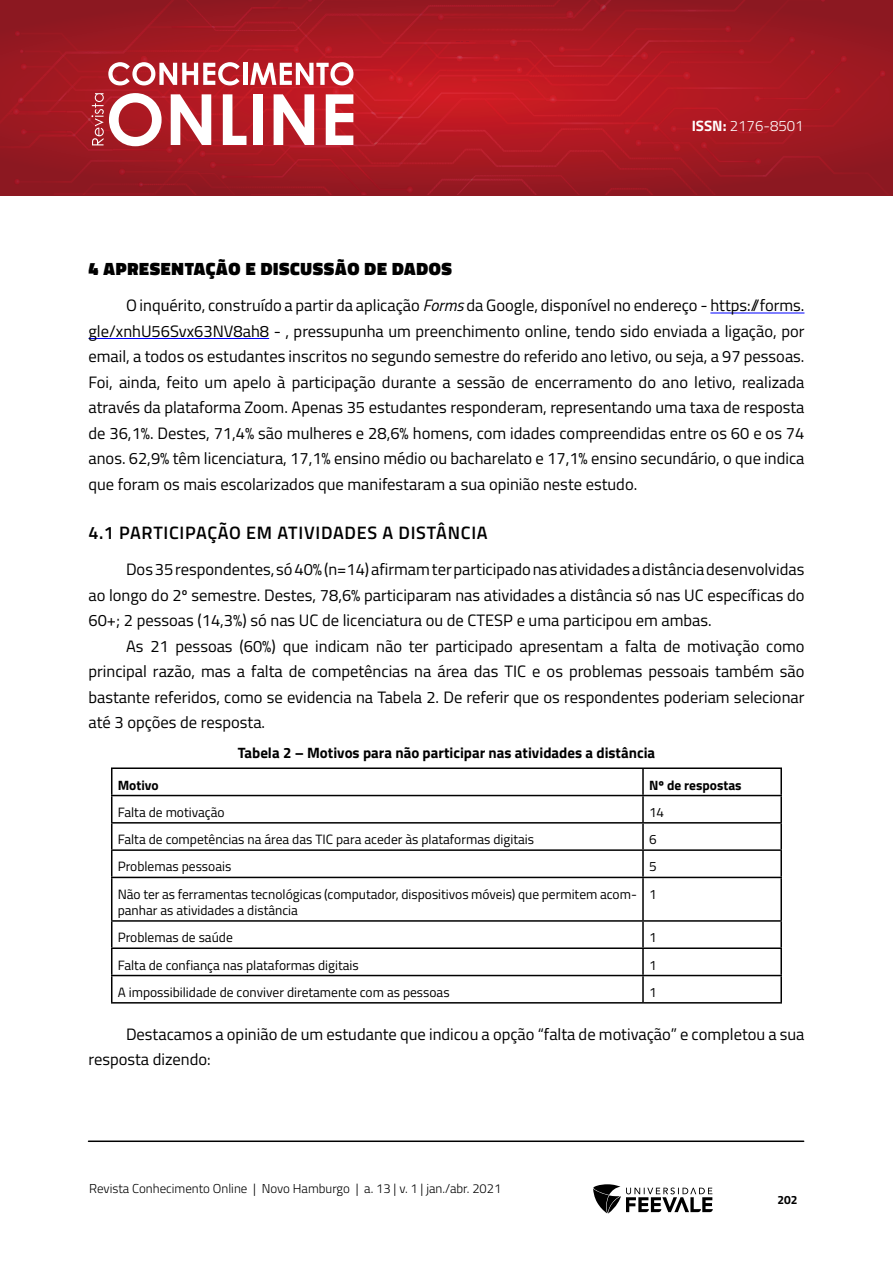
<style>
.page{position:relative;width:893px;height:1263px;background:#fff}
.page>*{position:absolute;margin:0;border:0;box-sizing:border-box;transform-origin:0 0}
.t1{font:600 18px "Titillium Web";letter-spacing:.04em;color:#000}
.t2{font:900 18px "Titillium Web";letter-spacing:.04em;color:#000}
.t3{font:16.5px/25.5px "Titillium Web";color:#000;text-align:justify}
.t4{font:700 15px "Titillium Web";color:#000}
.t5{font:300 15px "Titillium Web";color:#fff}
.t6{font:13.5px/16.2px "Titillium Web";color:#000}
.t7{font:700 13.5px "Titillium Web";color:#000}
.t8{font:300 12.9px "Titillium Web";color:#000}
.t9{font:700 12px "Titillium Web";color:#000}
.s1{font-weight:700}
.s2{font-style:italic}
</style>
<div class="page">
<svg style="left:593px;top:1184px;width:120px;height:29px"></svg>
<hr style="left:88px;top:1140px;width:716px;height:2px;background:#000">
<svg style="left:0;top:0;width:889px;height:196px;background:#a9242d"></svg>
<hr style="left:710px;top:313px;width:94px;height:1px;background:#00f">
<hr style="left:88px;top:338px;width:181px;height:1px;background:#00f">
<hr style="left:111px;top:767px;width:532px;height:2px;background:#000">
<hr style="left:643px;top:767px;width:139px;height:2px;background:#000">
<hr style="left:642px;top:769px;width:2px;height:26px;background:#000">
<hr style="left:780px;top:769px;width:2px;height:26px;background:#000">
<hr style="left:111px;top:795px;width:532px;height:1px;background:#000">
<hr style="left:643px;top:795px;width:139px;height:1px;background:#000">
<hr style="left:642px;top:796px;width:2px;height:26px;background:#000">
<hr style="left:780px;top:796px;width:2px;height:26px;background:#000">
<hr style="left:111px;top:822px;width:532px;height:1px;background:#000">
<hr style="left:643px;top:822px;width:139px;height:1px;background:#000">
<hr style="left:642px;top:823px;width:2px;height:26px;background:#000">
<hr style="left:780px;top:823px;width:2px;height:26px;background:#000">
<hr style="left:111px;top:849px;width:532px;height:2px;background:#000">
<svg style="left:111px;top:769px;width:1px;height:108px"></svg>
<hr style="left:643px;top:849px;width:139px;height:2px;background:#000">
<hr style="left:642px;top:851px;width:2px;height:26px;background:#000">
<hr style="left:780px;top:851px;width:2px;height:26px;background:#000">
<hr style="left:111px;top:877px;width:532px;height:1px;background:#000">
<hr style="left:111px;top:878px;width:1px;height:42px;background:#000">
<hr style="left:643px;top:877px;width:139px;height:1px;background:#000">
<hr style="left:642px;top:878px;width:2px;height:42px;background:#000">
<hr style="left:780px;top:878px;width:2px;height:42px;background:#000">
<hr style="left:111px;top:920px;width:532px;height:2px;background:#000">
<hr style="left:643px;top:920px;width:139px;height:2px;background:#000">
<hr style="left:642px;top:922px;width:2px;height:25px;background:#000">
<hr style="left:780px;top:922px;width:2px;height:25px;background:#000">
<hr style="left:111px;top:947px;width:532px;height:2px;background:#000">
<hr style="left:643px;top:947px;width:139px;height:2px;background:#000">
<hr style="left:642px;top:949px;width:2px;height:26px;background:#000">
<hr style="left:780px;top:949px;width:2px;height:26px;background:#000">
<hr style="left:111px;top:975px;width:532px;height:1px;background:#000">
<svg style="left:111px;top:922px;width:1px;height:80px"></svg>
<hr style="left:643px;top:975px;width:139px;height:1px;background:#000">
<hr style="left:642px;top:976px;width:2px;height:26px;background:#000">
<hr style="left:780px;top:976px;width:2px;height:26px;background:#000">
<hr style="left:111px;top:1002px;width:532px;height:1px;background:#000">
<hr style="left:643px;top:1002px;width:139px;height:1px;background:#000">
<p class="t5" style="left:692px;top:115px;width:114px"><span class="s1">ISSN:</span> 2176-8501</p>
<p class="t2" style="left:88px;top:256px;width:365px">4 APRESENTAÇÃO E DISCUSSÃO DE DADOS</p>
<p class="t3" style="left:88px;top:292px;width:718px;text-indent:38px">O inquérito, construído a partir da aplicação <span class="s2">Forms</span> da Google, disponível no endereço - https://forms. gle/xnhU56Svx63NV8ah8 - , pressupunha um preenchimento online, tendo sido enviada a ligação, por email, a todos os estudantes inscritos no segundo semestre do referido ano letivo, ou seja, a 97 pessoas.<br>Foi, ainda, feito um apelo à participação durante a sessão de encerramento do ano letivo, realizada através da plataforma Zoom. Apenas 35 estudantes responderam, representando uma taxa de resposta de 36,1%. Destes, 71,4% são mulheres e 28,6% homens, com idades compreendidas entre os 60 e os 74 anos. 62,9% têm licenciatura, 17,1% ensino médio ou bacharelato e 17,1% ensino secundário, o que indica que foram os mais escolarizados que manifestaram a sua opinião neste estudo.</p>
<p class="t1" style="left:88px;top:520px;width:401px">4.1 PARTICIPAÇÃO EM ATIVIDADES A DISTÂNCIA</p>
<p class="t3" style="left:88px;top:556px;width:717px;text-indent:38px">Dos 35 respondentes, só 40% (n=14) afirmam ter participado nas atividades a distância desenvolvidas ao longo do 2º semestre. Destes, 78,6% participaram nas atividades a distância só nas UC específicas do 60+; 2 pessoas (14,3%) só nas UC de licenciatura ou de CTESP e uma participou em ambas.</p>
<p class="t3" style="left:88px;top:633px;width:718px;text-indent:38px">As 21 pessoas (60%) que indicam não ter participado apresentam a falta de motivação como principal razão, mas a falta de competências na área das TIC e os problemas pessoais também são bastante referidos, como se evidencia na Tabela 2. De referir que os respondentes poderiam selecionar até 3 opções de resposta.</p>
<p class="t4" style="left:238px;top:742px;width:419px">Tabela 2 – Motivos para não participar nas atividades a distância</p>
<p class="t7" style="left:118px;top:774px;width:42px">Motivo</p>
<p class="t7" style="left:649px;top:774px;width:94px">Nº de respostas</p>
<p class="t6" style="left:118px;top:803px;width:108px">Falta de motivação</p>
<p class="t6" style="left:649px;top:803px;width:17px">14</p>
<p class="t6" style="left:118px;top:831px;width:418px">Falta de competências na área das TIC para aceder às plataformas digitais</p>
<p class="t6" style="left:649px;top:831px;width:9px">6</p>
<p class="t6" style="left:118px;top:858px;width:115px">Problemas pessoais</p>
<p class="t6" style="left:649px;top:858px;width:9px">5</p>
<p class="t6" style="left:118px;top:885px;width:521px">Não ter as ferramentas tecnológicas (computador, dispositivos móveis) que permitem acom&shy;panhar as atividades a distância</p>
<p class="t6" style="left:649px;top:885px;width:9px">1</p>
<p class="t6" style="left:118px;top:929px;width:117px">Problemas de saúde</p>
<p class="t6" style="left:649px;top:929px;width:9px">1</p>
<p class="t6" style="left:118px;top:956px;width:243px">Falta de confiança nas plataformas digitais</p>
<p class="t6" style="left:649px;top:956px;width:9px">1</p>
<p class="t6" style="left:118px;top:983px;width:333px">A impossibilidade de conviver diretamente com as pessoas</p>
<p class="t6" style="left:649px;top:983px;width:9px">1</p>
<p class="t3" style="left:88px;top:1020px;width:718px;text-indent:38px">Destacamos a opinião de um estudante que indicou a opção “falta de motivação” e completou a sua resposta dizendo:</p>
<p class="t8" style="left:89px;top:1179px;width:414px">Revista Conhecimento Online | Novo Hamburgo | a. 13 | v. 1 | jan./abr. 2021</p>
<p class="t9" style="left:777px;top:1190px;width:22px">202</p>
</div>
